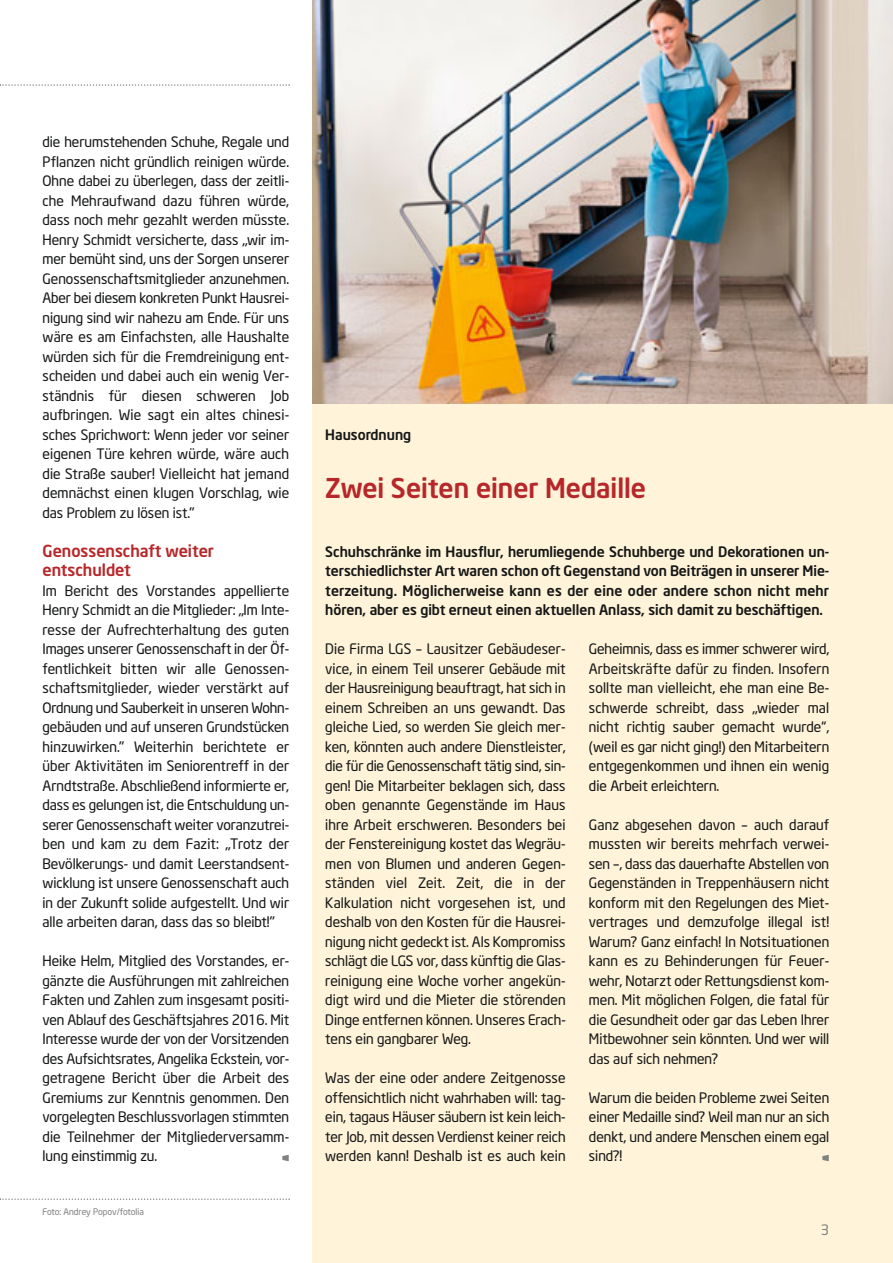
<style>
.page{position:relative;width:893px;height:1263px;background:#fff}
.page>*{position:absolute;margin:0;border:0;box-sizing:border-box;transform-origin:0 0}
.t1{font:500 27px "Neo Sans Intel";color:#b7272a}
.t2{font:500 16.5px/19.5px "Neo Sans Intel";color:#b7272a}
.t3{font:14.25px/19.5px "Neo Sans Intel";color:#151616;text-align:justify}
.t4{font:500 14.25px/19.5px "Neo Sans Intel";color:#151616;text-align:justify}
.t5{font:14.25px "Neo Sans Intel";color:#818281}
.t6{font:9px "Neo Sans Intel";letter-spacing:-.01em;color:#818281}
</style>
<div class="page">
<div style="left:313px;top:0;width:580px;height:1263px;background:#fff3d9"></div>
<img style="left:313px;top:0;width:580px;height:404px">
<svg style="left:0;top:1198px;width:290px;height:2px"></svg>
<svg style="left:0;top:84px;width:290px;height:2px"></svg>
<svg style="left:282px;top:1155px;width:7px;height:6px"></svg>
<svg style="left:822px;top:1155px;width:7px;height:6px"></svg>
<p class="t3" style="left:43px;top:133px;width:248px">die herumstehenden Schuhe, Regale und Pflanzen nicht gründlich reinigen würde.<br>Ohne dabei zu überlegen, dass der zeitli&shy;che Mehraufwand dazu führen würde, dass noch mehr gezahlt werden müsste.<br>Henry Schmidt versicherte, dass „wir im - mer bemüht sind, uns der Sorgen unserer Genossenschaftsmitglieder anzunehmen.<br>Aber bei diesem konkreten Punkt Hausrei&shy;nigung sind wir nahezu am Ende. Für uns wäre es am Einfachsten, alle Haushalte würden sich für die Fremdreinigung ent&shy;scheiden und dabei auch ein wenig Ver&shy;ständnis für diesen schweren Job auf bringen. Wie sagt ein altes chinesi&shy;sches Sprichwort: Wenn jeder vor seiner eigenen Türe kehren würde, wäre auch die Straße sauber! Vielleicht hat jemand demnächst einen klugen Vorschlag, wie das Problem zu lösen ist."</p>
<p class="t2" style="left:43px;top:542px;width:173px">Genossenschaft weiter entschuldet</p>
<p class="t3" style="left:43px;top:582px;width:248px">Im Bericht des Vorstandes appellierte Henry Schmidt an die Mitglieder: „Im Inte&shy;resse der Aufrechterhaltung des guten Images unserer Genossenschaft in der Öf&shy;fentlichkeit bitten wir alle Genossen&shy;schaftsmitglieder, wieder verstärkt auf Ordnung und Sauberkeit in unseren Wohn&shy;gebäuden und auf unseren Grundstücken hinzuwirken." Weiterhin berichtete er über Aktivitäten im Seniorentreff in der Arndtstraße. Abschließend informierte er, dass es gelungen ist, die Entschuldung un&shy;serer Genossenschaft weiter voranzutrei&shy;ben und kam zu dem Fazit: „Trotz der Bevölkerungs- und damit Leerstandsent&shy;wicklung ist unsere Genossenschaft auch in der Zukunft solide aufgestellt. Und wir alle arbeiten daran, dass das so bleibt!"</p>
<p class="t3" style="left:43px;top:952px;width:248px">Heike Helm, Mitglied des Vorstandes, er&shy;gänzte die Ausführungen mit zahlreichen Fakten und Zahlen zum insgesamt positi&shy;ven Ablauf des Geschäftsjahres 2016. Mit Interesse wurde der von der Vorsitzenden des Aufsichtsrates, Angelika Eckstein, vor&shy;getragene Bericht über die Arbeit des Gremiums zur Kenntnis genommen. Den vorgelegten Beschlussvorlagen stimmten die Teilnehmer der Mitgliederversamm&shy;lung einstimmig zu.</p>
<p class="t6" style="left:43px;top:1208px;width:103px">Foto: Andrey Popov/fotolia</p>
<p class="t4" style="left:325px;top:426px;width:87px">Hausordnung</p>
<h1 class="t1" style="left:325px;top:477px;width:322px">Zwei Seiten einer Medaille</h1>
<p class="t4" style="left:325px;top:543px;width:506px">Schuhschränke im Hausflur, herumliegende Schuhberge und Dekorationen un&shy;terschiedlichster Art waren schon oft Gegenstand von Beiträgen in unserer Mie&shy;terzeitung. Möglicherweise kann es der eine oder andere schon nicht mehr hören, aber es gibt erneut einen aktuellen Anlass, sich damit zu beschäftigen.</p>
<p class="t3" style="left:589px;top:640px;width:242px">Geheimnis, dass es immer schwerer wird, Arbeitskräfte dafür zu finden. Insofern sollte man vielleicht, ehe man eine Be&shy;schwerde schreibt, dass „wieder mal nicht richtig sauber gemacht wurde“, (weil es gar nicht ging!) den Mitarbeitern entgegenkommen und ihnen ein wenig die Arbeit erleichtern.</p>
<p class="t3" style="left:589px;top:816px;width:242px">Ganz abgesehen davon – auch darauf mussten wir bereits mehrfach verwei&shy;sen –, dass das dauerhafte Abstellen von Gegenständen in Treppenhäusern nicht konform mit den Regelungen des Miet&shy;vertrages und demzufolge illegal ist!<br>Warum? Ganz einfach! In Notsituationen kann es zu Behinderungen für Feuer&shy;wehr, Notarzt oder Rettungsdienst kom&shy;men. Mit möglichen Folgen, die fatal für die Gesundheit oder gar das Leben Ihrer Mitbewohner sein könnten. Und wer will das auf sich nehmen?</p>
<p class="t3" style="left:589px;top:1089px;width:242px">Warum die beiden Probleme zwei Seiten einer Medaille sind? Weil man nur an sich denkt, und andere Menschen einem egal sind?!</p>
<p class="t3" style="left:325px;top:640px;width:242px">Die Firma LGS – Lausitzer Gebäudeser&shy;vice, in einem Teil unserer Gebäude mit der Hausreinigung beauftragt, hat sich in einem Schreiben an uns gewandt. Das gleiche Lied, so werden Sie gleich mer&shy;ken, könnten auch andere Dienstleister, die für die Genossenschaft tätig sind, sin&shy;gen! Die Mitarbeiter beklagen sich, dass oben genannte Gegenstände im Haus ihre Arbeit erschweren. Besonders bei der Fenstereinigung kostet das Wegräu&shy;men von Blumen und anderen Gegen&shy;ständen viel Zeit. Zeit, die in der Kal kulation nicht vorgesehen ist, und deshalb von den Kosten für die Hausrei&shy;nigung nicht gedeckt ist. Als Kompromiss schlägt die LGS vor, dass künftig die Glas&shy;reinigung eine Woche vorher angekün&shy;digt wird und die Mieter die störenden Dinge entfernen können. Unseres Erach&shy;tens ein gangbarer Weg.</p>
<p class="t3" style="left:325px;top:1069px;width:242px">Was der eine oder andere Zeitgenosse offensichtlich nicht wahrhaben will: tag&shy;ein, tagaus Häuser säubern ist kein leich&shy;ter Job, mit dessen Verdienst keiner reich werden kann! Deshalb ist es auch kein</p>
<p class="t5" style="left:821px;top:1224px;width:10px">3</p>
</div>
